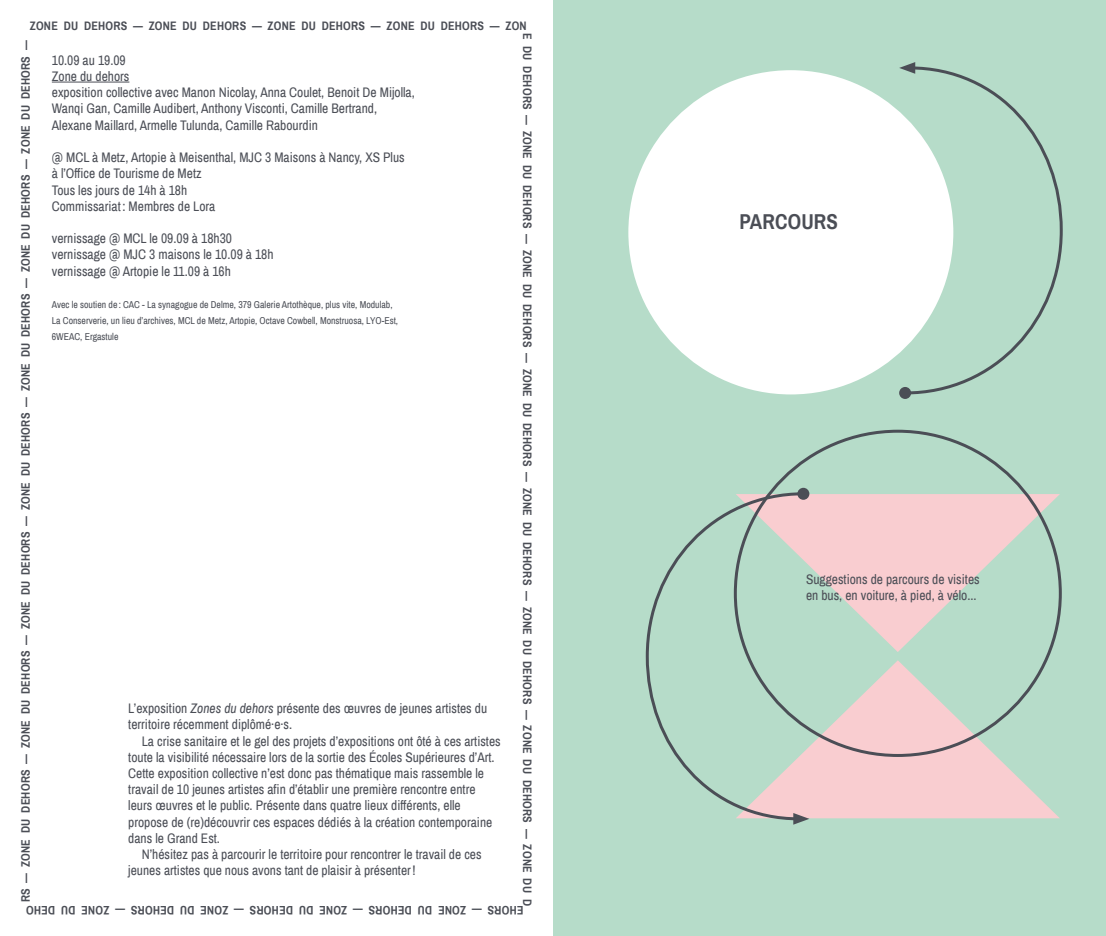
<style>
.page{position:relative;width:1106px;height:936px;background:#fff}
.page>*{position:absolute;margin:0;border:0;box-sizing:border-box;transform-origin:0 0}
.t1{font:700 21px "Archivo Narrow";letter-spacing:.01em;color:#4b4e56}
.t2{font:13.5px/16.2px "Archivo Narrow";color:#4b4e56}
.t3{font:700 12px "Archivo Narrow";letter-spacing:.02em;color:#4b4e56}
.t4{font:9.75px/16.2px "Archivo Narrow";color:#4b4e56}
.s1{font-style:italic}
</style>
<div class="page">
<div style="left:554px;top:0;width:552px;height:935px;background:#b6dcc9"></div>
<div style="left:628px;top:70px;width:325px;height:324px;background:#fff;border-radius:50%"></div>
<svg style="left:806px;top:660px;width:253px;height:158px;fill:#f9cdd0"></svg>
<svg style="left:806px;top:494px;width:253px;height:158px;fill:#f9cdd0"></svg>
<svg style="left:645px;top:491px;width:161px;height:330px"></svg>
<div style="left:797px;top:488px;width:12px;height:12px;background:#4b4e56;border-radius:50%"></div>
<svg style="left:793px;top:812px;width:16px;height:12px"></svg>
<hr style="left:52px;top:82px;width:77px;height:1px;background:#4b4e56">
<svg style="left:902px;top:65px;width:161px;height:331px"></svg>
<div style="left:899px;top:387px;width:12px;height:12px;background:#4b4e56;border-radius:50%"></div>
<svg style="left:899px;top:62px;width:16px;height:12px"></svg>
<p class="t3" style="left:30px;top:17px;width:498px">ZONE DU DEHORS — ZONE DU DEHORS — ZONE DU DEHORS — ZONE DU DEHORS — ZON</p>
<p class="t3" style="left:536px;top:33px;width:873px;rotate:90deg">E DU DEHORS — ZONE DU DEHORS — ZONE DU DEHORS — ZONE DU DEHORS — ZONE DU DEHORS — ZONE DU DEHORS — ZONE DU DEHORS — ZONE DU D</p>
<p class="t3" style="left:55px;top:918px;width:31px;rotate:-180deg">D HE O</p>
<p class="t3" style="left:76px;top:918px;width:16px;rotate:-180deg">DU</p>
<p class="t3" style="left:109px;top:918px;width:30px;rotate:-180deg">OZ NE</p>
<p class="t3" style="left:125px;top:918px;width:11px;rotate:-180deg">—</p>
<p class="t3" style="left:174px;top:918px;width:45px;rotate:-180deg">D HE ORS</p>
<p class="t3" style="left:194px;top:918px;width:16px;rotate:-180deg">DU</p>
<p class="t3" style="left:228px;top:918px;width:30px;rotate:-180deg">OZ NE</p>
<p class="t3" style="left:244px;top:918px;width:11px;rotate:-180deg">—</p>
<p class="t3" style="left:293px;top:918px;width:45px;rotate:-180deg">D HE ORS</p>
<p class="t3" style="left:313px;top:918px;width:16px;rotate:-180deg">DU</p>
<p class="t3" style="left:347px;top:918px;width:30px;rotate:-180deg">OZ NE</p>
<p class="t3" style="left:363px;top:918px;width:11px;rotate:-180deg">—</p>
<p class="t3" style="left:412px;top:918px;width:45px;rotate:-180deg">D HE ORS</p>
<p class="t3" style="left:432px;top:918px;width:16px;rotate:-180deg">DU</p>
<p class="t3" style="left:466px;top:918px;width:30px;rotate:-180deg">OZ NE</p>
<p class="t3" style="left:482px;top:918px;width:11px;rotate:-180deg">—</p>
<p class="t3" style="left:523px;top:918px;width:37px;rotate:-180deg">HE ORS</p>
<p class="t3" style="left:17px;top:902px;width:863px;rotate:-90deg">RS — ZONE DU DEHORS — ZONE DU DEHORS — ZONE DU DEHORS — ZONE DU DEHORS — ZONE DU DEHORS — ZONE DU DEHORS — ZONE DU DEHORS —</p>
<p class="t2" style="left:52px;top:52px;width:364px">10.09 au 19.09<br>Zone du dehors<br>exposition collective avec Manon Nicolay, Anna Coulet, Benoit De Mijolla, Wanqi Gan, Camille Audibert, Anthony Visconti, Camille Bertrand, Alexane Maillard, Armelle Tulunda, Camille Rabourdin</p>
<p class="t2" style="left:52px;top:149px;width:354px">@ MCL à Metz, Artopie à Meisenthal, MJC 3 Maisons à Nancy, XS Plus à l’Office de Tourisme de Metz<br>Tous les jours de 14h à 18h<br>Commissariat : Membres de Lora</p>
<p class="t2" style="left:52px;top:230px;width:223px">vernissage @ MCL le 09.09 à 18h30 vernissage @ MJC 3 maisons le 10.09 à 18h vernissage @ Artopie le 11.09 à 16h</p>
<p class="t4" style="left:52px;top:296px;width:348px">Avec le soutien de : CAC - La synagogue de Delme, 379 Galerie Artothèque, plus vite, Modulab,<br>La Conserverie, un lieu d’archives, MCL de Metz, Artopie, Octave Cowbell, Monstruosa, LYO-Est,<br>6WEAC, Ergastule</p>
<p class="t2" style="left:128px;top:700px;width:360px">L’exposition <span class="s1">Zones du dehors</span> présente des œuvres de jeunes artistes du territoire récemment diplômé·e·s.</p>
<p class="t2" style="left:128px;top:732px;width:374px;text-indent:14px">La crise sanitaire et le gel des projets d’expositions ont ôté à ces artistes toute la visibilité nécessaire lors de la sortie des Écoles Supérieures d’Art.<br>Cette exposition collective n’est donc pas thématique mais rassemble le travail de 10 jeunes artistes afin d’établir une première rencontre entre leurs œuvres et le public. Présente dans quatre lieux différents, elle propose de (re)découvrir ces espaces dédiés à la création contemporaine dans le Grand Est.</p>
<p class="t2" style="left:128px;top:845px;width:355px;text-indent:14px">N’hésitez pas à parcourir le territoire pour rencontrer le travail de ces jeunes artistes que nous avons tant de plaisir à présenter !</p>
<h1 class="t1" style="left:739px;top:207px;width:100px">PARCOURS</h1>
<p class="t2" style="left:806px;top:570px;width:175px">Suggestions de parcours de visites en bus, en voiture, à pied, à vélo...</p>
</div>
